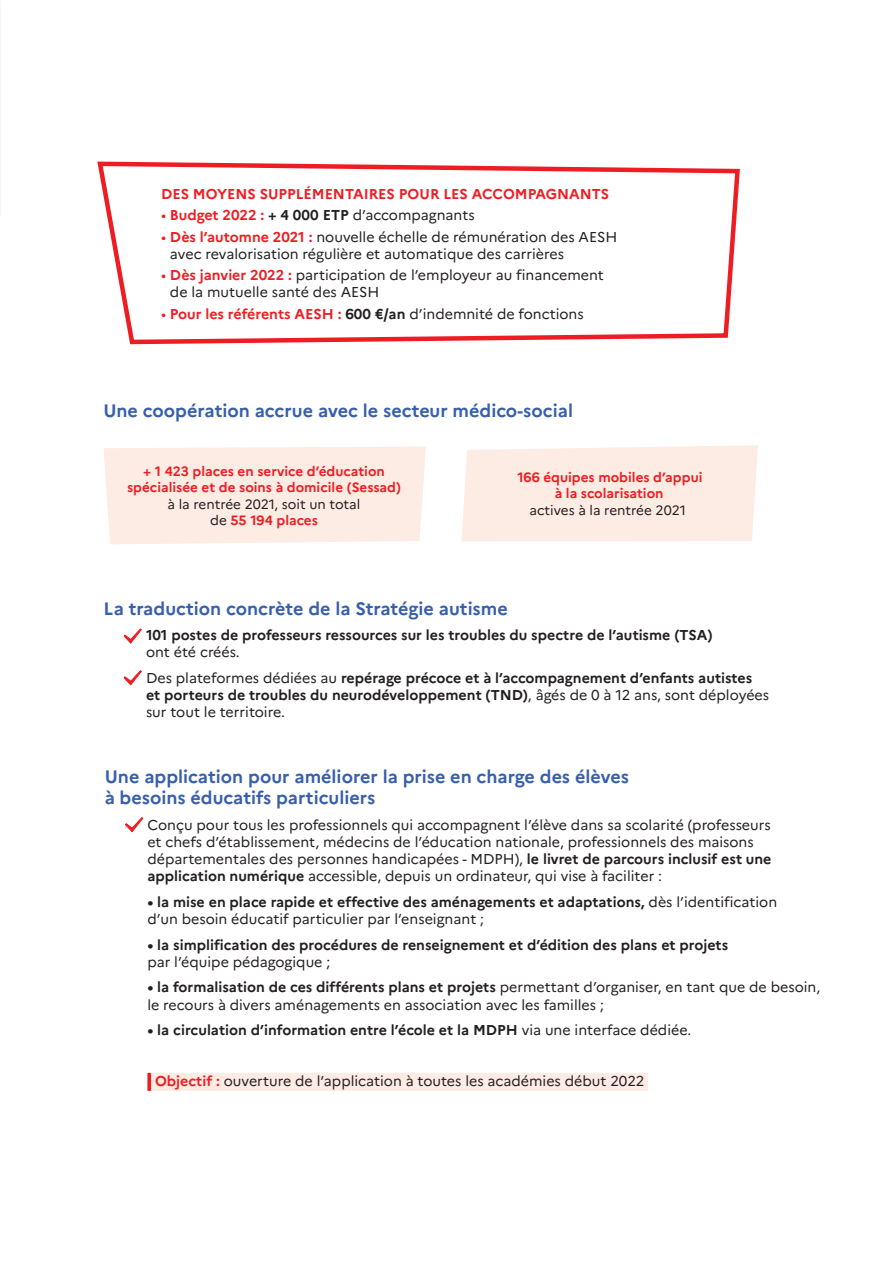
<style>
.page{position:relative;width:893px;height:1263px;background:#fff}
.page>*{position:absolute;margin:0;border:0;box-sizing:border-box;transform-origin:0 0}
.t1{font:700 18px/21.6px "Marianne";color:#375fac}
.t2{font:14.25px/17.1px "Marianne";color:#231f20}
.t3{font:700 14.25px/25.7px "Marianne";color:#231f20}
.t4{font:700 14.25px "Marianne";color:#ee1d23}
.t5{font:700 13.5px/16.2px "Marianne";color:#ee1d23;text-align:center}
.t6{font:13.5px/16.2px "Marianne";color:#231f20;text-align:center}
.s1{color:#ee1d23}
.s2{font-weight:700;color:#ee1d23}
.s3{font-weight:700}
.s4{font-weight:400}
</style>
<div class="page">
<svg style="left:97px;top:161px;width:643px;height:184px"></svg>
<svg style="left:147px;top:1073px;width:4px;height:18px"></svg>
<div style="left:151px;top:1073px;width:497px;height:18px;background:#fdece4"></div>
<div style="left:104px;top:447px;width:322px;height:97px;background:#fdece4"></div>
<div style="left:461px;top:445px;width:297px;height:96px;background:#fdece4"></div>
<svg style="left:123px;top:628px;width:19px;height:16px"></svg>
<svg style="left:123px;top:670px;width:19px;height:16px"></svg>
<svg style="left:125px;top:817px;width:19px;height:16px"></svg>
<p class="t4" style="left:161px;top:185px;width:449px">DES MOYENS SUPPLÉMENTAIRES POUR LES ACCOMPAGNANTS</p>
<p class="t2" style="left:161px;top:207px;width:315px"><span class="s1">•</span> <span class="s2">Budget 2022 :</span> <span class="s3">+ 4 000 ETP</span> d’accompagnants</p>
<p class="t2" style="left:170px;top:228px;width:449px;text-indent:-9px"><span class="s1">•</span> <span class="s2">Dès l’automne 2021 :</span> nouvelle échelle de rémunération des AESH avec revalorisation régulière et automatique des carrières</p>
<p class="t2" style="left:170px;top:266px;width:435px;text-indent:-9px"><span class="s1">•</span> <span class="s2">Dès janvier 2022 :</span> participation de l’employeur au financement de la mutuelle santé des AESH</p>
<p class="t2" style="left:161px;top:305px;width:424px"><span class="s1">•</span> <span class="s2">Pour les référents AESH :</span> <span class="s3">600 €/an</span> d’indemnité de fonctions</p>
<p class="t1" style="left:103px;top:400px;width:471px">Une coopération accrue avec le secteur médico-social</p>
<p class="t5" style="left:127px;top:463px;width:275px">+ 1 423 places en service d’éducation spécialisée et de soins à domicile (Sessad)</p>
<p class="t6" style="left:168px;top:496px;width:194px">à la rentrée 2021, soit un total de <span class="s2">55 194 places</span></p>
<p class="t5" style="left:517px;top:469px;width:187px">166 équipes mobiles d’appui à la scolarisation</p>
<p class="t6" style="left:529px;top:502px;width:158px">actives à la rentrée 2021</p>
<p class="t1" style="left:103px;top:597px;width:406px">La traduction concrète de la Stratégie autisme</p>
<p class="t3" style="left:146px;top:622px;width:568px">101 postes de professeurs ressources sur les troubles du spectre de l’autisme (TSA)</p>
<p class="t3" style="left:146px;top:639px;width:608px"><span class="s4">ont été créés.<br>Des plateformes dédiées au</span> repérage précoce et à l’accompagnement d’enfants autistes</p>
<p class="t2" style="left:146px;top:686px;width:625px"><span class="s3">et porteurs de troubles du neurodéveloppement (TND)</span>, âgés de 0 à 12 ans, sont déployées sur tout le territoire.</p>
<p class="t1" style="left:105px;top:766px;width:525px">Une application pour améliorer la prise en charge des élèves à besoins éducatifs particuliers</p>
<p class="t2" style="left:147px;top:816px;width:626px">Conçu pour tous les professionnels qui accompagnent l’élève dans sa scolarité (professeurs et chefs d’établissement, médecins de l’éducation nationale, professionnels des maisons départementales des personnes handicapées - MDPH), <span class="s3">le livret de parcours inclusif est une application numérique</span> accessible, depuis un ordinateur, qui vise à faciliter :</p>
<p class="t2" style="left:147px;top:893px;width:631px"><span class="s3">• la mise en place rapide et effective des aménagements et adaptations,</span> dès l’identification d’un besoin éducatif particulier par l’enseignant ;</p>
<p class="t3" style="left:147px;top:932px;width:582px">• la simplification des procédures de renseignement et d’édition des plans et projets</p>
<p class="t2" style="left:147px;top:953px;width:184px">par l’équipe pédagogique ;</p>
<p class="t2" style="left:147px;top:979px;width:674px"><span class="s3">• la formalisation de ces différents plans et projets</span> permettant d’organiser, en tant que de besoin, le recours à divers aménagements en association avec les familles ;</p>
<p class="t3" style="left:147px;top:1017px;width:545px">• la circulation d’information entre l’école et la MDPH <span class="s4">via une interface dédiée.</span></p>
<p class="t2" style="left:147px;top:1073px;width:498px"><span class="s1">.</span> <span class="s2">Objectif :</span> ouverture de l’application à toutes les académies début 2022</p>
</div>
